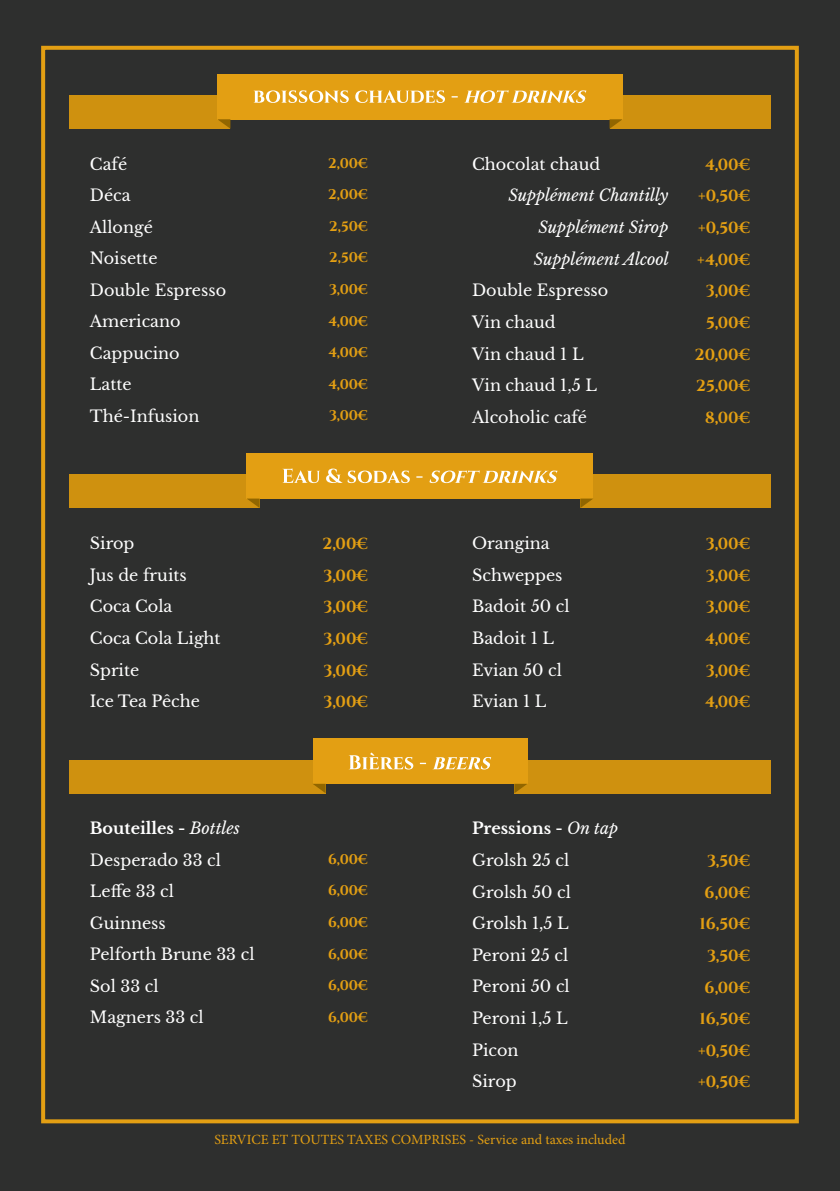
<style>
.page{position:relative;width:840px;height:1191px;background:#fff}
.page>*{position:absolute;margin:0;border:0;box-sizing:border-box;transform-origin:0 0}
.t1{font:16px/31.6px "Libre Baskerville";color:#fff}
.t2{font:700 16px "Cinzel";letter-spacing:-.005em;color:#e39f13}
.t3{font:italic 16px "Libre Baskerville";color:#fff}
.t4{font:700 16px/31.6px "Libre Baskerville";color:#fff}
.t5{font:700 14px "Cinzel";letter-spacing:-.005em;color:#e39f13}
.t6{font:14px "Minion Pro";color:#e39f13}
.s1{font-weight:700}
.s2{font-style:italic}
.s3{font-weight:400;font-style:italic}
.s4{font-weight:400}
</style>
<div class="page">
<div style="left:0;top:0;width:839px;height:1191px;background:#2e2f2e"></div>
<div style="left:41px;top:46px;width:757px;height:1077px;border:4px solid #e39f13"></div>
<div style="left:69px;top:760px;width:256px;height:33px;background:#cf910f"></div>
<div style="left:514px;top:760px;width:256px;height:33px;background:#cf910f"></div>
<div style="left:312px;top:738px;width:215px;height:46px;background:#e39f13"></div>
<svg style="left:348px;top:752px;width:143px;height:17px"></svg>
<div style="left:69px;top:474px;width:190px;height:34px;background:#cf910f"></div>
<div style="left:580px;top:474px;width:190px;height:34px;background:#cf910f"></div>
<div style="left:246px;top:453px;width:347px;height:45px;background:#e39f13"></div>
<svg style="left:282px;top:468px;width:275px;height:15px"></svg>
<svg style="left:313px;top:784px;width:12px;height:9px"></svg>
<svg style="left:246px;top:498px;width:13px;height:10px"></svg>
<div style="left:69px;top:95px;width:161px;height:34px;background:#cf910f"></div>
<div style="left:609px;top:95px;width:161px;height:34px;background:#cf910f"></div>
<div style="left:217px;top:74px;width:405px;height:45px;background:#e39f13"></div>
<svg style="left:253px;top:90px;width:333px;height:13px"></svg>
<svg style="left:218px;top:119px;width:12px;height:9px"></svg>
<svg style="left:609px;top:119px;width:13px;height:10px"></svg>
<svg style="left:514px;top:784px;width:13px;height:9px"></svg>
<svg style="left:580px;top:498px;width:13px;height:10px"></svg>
<p class="t1" style="left:90px;top:148px;width:39px">Café</p>
<p class="t5" style="left:328px;top:155px;width:41px">2,00€</p>
<p class="t1" style="left:90px;top:180px;width:42px">Déca</p>
<p class="t5" style="left:328px;top:186px;width:41px">2,00€</p>
<p class="t1" style="left:90px;top:211px;width:64px">Allongé</p>
<p class="t5" style="left:329px;top:218px;width:40px">2,50€</p>
<p class="t1" style="left:90px;top:243px;width:69px">Noisette</p>
<p class="t5" style="left:329px;top:249px;width:40px">2,50€</p>
<p class="t1" style="left:90px;top:274px;width:138px">Double Espresso</p>
<p class="t5" style="left:329px;top:281px;width:40px">3,00€</p>
<p class="t1" style="left:90px;top:306px;width:92px">Americano</p>
<p class="t5" style="left:328px;top:312px;width:41px">4,00€</p>
<p class="t1" style="left:90px;top:337px;width:91px">Cappucino</p>
<p class="t5" style="left:328px;top:344px;width:41px">4,00€</p>
<p class="t1" style="left:90px;top:369px;width:43px">Latte</p>
<p class="t5" style="left:328px;top:375px;width:41px">4,00€</p>
<p class="t1" style="left:90px;top:400px;width:111px">Thé-Infusion</p>
<p class="t5" style="left:329px;top:407px;width:40px">3,00€</p>
<p class="t1" style="left:90px;top:527px;width:46px">Sirop</p>
<p class="t2" style="left:322px;top:534px;width:47px">2,00€</p>
<p class="t1" style="left:90px;top:559px;width:98px">Jus de fruits</p>
<p class="t2" style="left:323px;top:565px;width:46px">3,00€</p>
<p class="t1" style="left:90px;top:591px;width:84px">Coca Cola</p>
<p class="t2" style="left:323px;top:597px;width:46px">3,00€</p>
<p class="t1" style="left:90px;top:622px;width:132px">Coca Cola Light</p>
<p class="t2" style="left:323px;top:629px;width:46px">3,00€</p>
<p class="t1" style="left:90px;top:654px;width:51px">Sprite</p>
<p class="t2" style="left:323px;top:660px;width:46px">3,00€</p>
<p class="t1" style="left:90px;top:685px;width:112px">Ice Tea Pêche</p>
<p class="t2" style="left:323px;top:692px;width:46px">3,00€</p>
<p class="t1" style="left:90px;top:812px;width:151px"><span class="s1">Bouteilles -</span> <span class="s2">Bottles<br></span>Desperado 33 cl</p>
<p class="t5" style="left:328px;top:850px;width:41px">6,00€</p>
<p class="t1" style="left:90px;top:876px;width:86px">Leffe 33 cl</p>
<p class="t5" style="left:328px;top:882px;width:41px">6,00€</p>
<p class="t1" style="left:90px;top:907px;width:77px">Guinness</p>
<p class="t5" style="left:328px;top:913px;width:41px">6,00€</p>
<p class="t1" style="left:90px;top:939px;width:166px">Pelforth Brune 33 cl</p>
<p class="t5" style="left:328px;top:945px;width:41px">6,00€</p>
<p class="t1" style="left:90px;top:970px;width:70px">Sol 33 cl</p>
<p class="t5" style="left:328px;top:976px;width:41px">6,00€</p>
<p class="t1" style="left:90px;top:1002px;width:115px">Magners 33 cl</p>
<p class="t5" style="left:328px;top:1008px;width:41px">6,00€</p>
<p class="t1" style="left:472px;top:148px;width:130px">Chocolat chaud</p>
<p class="t2" style="left:704px;top:155px;width:47px">4,00€</p>
<p class="t3" style="left:508px;top:186px;width:161px">Supplément Chantilly</p>
<p class="t2" style="left:697px;top:186px;width:53px">+0,50€</p>
<p class="t3" style="left:538px;top:217px;width:131px">Supplément Sirop</p>
<p class="t2" style="left:697px;top:218px;width:53px">+0,50€</p>
<p class="t3" style="left:533px;top:249px;width:137px">Supplément Alcool</p>
<p class="t2" style="left:697px;top:250px;width:54px">+4,00€</p>
<p class="t1" style="left:472px;top:275px;width:138px">Double Espresso</p>
<p class="t2" style="left:705px;top:281px;width:46px">3,00€</p>
<p class="t1" style="left:472px;top:306px;width:85px">Vin chaud</p>
<p class="t2" style="left:705px;top:313px;width:46px">5,00€</p>
<p class="t1" style="left:472px;top:338px;width:113px">Vin chaud 1 L</p>
<p class="t2" style="left:694px;top:344px;width:57px">20,00€</p>
<p class="t1" style="left:472px;top:370px;width:126px">Vin chaud 1,5 L</p>
<p class="t2" style="left:695px;top:376px;width:55px">25,00€</p>
<p class="t1" style="left:472px;top:401px;width:116px">Alcoholic café</p>
<p class="t2" style="left:704px;top:408px;width:47px">8,00€</p>
<p class="t1" style="left:472px;top:527px;width:79px">Orangina</p>
<p class="t2" style="left:705px;top:534px;width:46px">3,00€</p>
<p class="t1" style="left:472px;top:559px;width:92px">Schweppes</p>
<p class="t2" style="left:705px;top:565px;width:46px">3,00€</p>
<p class="t1" style="left:472px;top:591px;width:99px">Badoit 50 cl</p>
<p class="t2" style="left:705px;top:597px;width:46px">3,00€</p>
<p class="t1" style="left:472px;top:622px;width:83px">Badoit 1 L</p>
<p class="t2" style="left:704px;top:629px;width:47px">4,00€</p>
<p class="t1" style="left:472px;top:654px;width:91px">Evian 50 cl</p>
<p class="t2" style="left:705px;top:660px;width:46px">3,00€</p>
<p class="t1" style="left:472px;top:685px;width:76px">Evian 1 L</p>
<p class="t2" style="left:704px;top:692px;width:47px">4,00€</p>
<p class="t4" style="left:472px;top:812px;width:147px">Pressions - <span class="s3">On tap<br></span><span class="s4">Grolsh 25 cl</span></p>
<p class="t2" style="left:706px;top:851px;width:45px">3,50€</p>
<p class="t1" style="left:472px;top:876px;width:100px">Grolsh 50 cl</p>
<p class="t2" style="left:704px;top:882px;width:47px">6,00€</p>
<p class="t1" style="left:472px;top:907px;width:98px">Grolsh 1,5 L</p>
<p class="t2" style="left:699px;top:914px;width:52px">16,50€</p>
<p class="t1" style="left:472px;top:939px;width:97px">Peroni 25 cl</p>
<p class="t2" style="left:706px;top:945px;width:45px">3,50€</p>
<p class="t1" style="left:472px;top:971px;width:99px">Peroni 50 cl</p>
<p class="t2" style="left:704px;top:977px;width:47px">6,00€</p>
<p class="t1" style="left:472px;top:1002px;width:97px">Peroni 1,5 L</p>
<p class="t2" style="left:699px;top:1009px;width:52px">16,50€</p>
<p class="t1" style="left:472px;top:1034px;width:48px">Picon</p>
<p class="t2" style="left:697px;top:1040px;width:53px">+0,50€</p>
<p class="t1" style="left:472px;top:1065px;width:46px">Sirop</p>
<p class="t2" style="left:697px;top:1072px;width:53px">+0,50€</p>
<p class="t6" style="left:214px;top:1129px;width:412px">SERVICE ET TOUTES TAXES COMPRISES - Service and taxes included</p>
</div>
